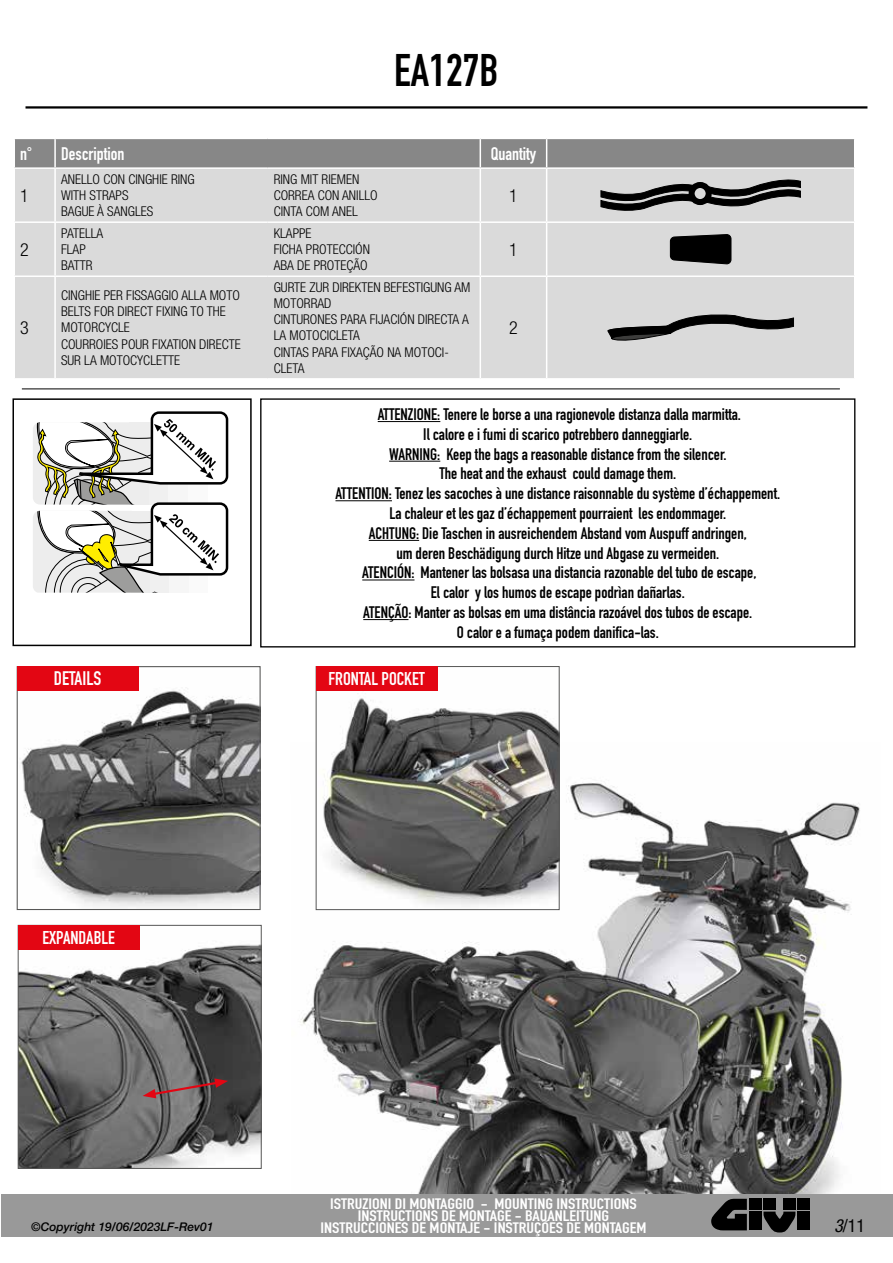
<style>
.page{position:relative;width:893px;height:1263px;background:#fff}
.page>*{position:absolute;margin:0;border:0;box-sizing:border-box;transform-origin:0 0}
.t1{font:45px "DIN Engschrift Std";color:#000}
.t2{font:19.35px "DIN Engschrift Std";color:#fff}
.t3{font:18.3px "DIN Engschrift Std";color:#fff}
.t4{font:18px "DIN Engschrift Std";color:#fff}
.t5{font:300 condensed 18px "Helvetica Neue LT Std";color:#000}
.t6{font:condensed 18px "Helvetica Neue LT Std";color:#000}
.t7{font:16.5px/19.8px "DIN Engschrift Std";color:#000;text-align:center}
.t8{font:15px/12px "DIN Engschrift Std";color:#fff;text-align:center;scale:1.2 1}
.t9{font:300 condensed 13.5px/16.2px "Helvetica Neue LT Std";color:#000}
.t10{font:italic 500 12px "Helvetica Neue LT Std";color:#000}
.s1{font-style:italic}
</style>
<div class="page">
<img style="left:300px;top:743px;width:560px;height:451px">
<img style="left:318px;top:698px;width:240px;height:210px">
<div style="left:316px;top:666px;width:244px;height:244px;border:1px solid #575756"></div>
<div style="left:316px;top:666px;width:122px;height:25px;background:#e30613"></div>
<img style="left:21px;top:688px;width:238px;height:220px">
<div style="left:17px;top:666px;width:244px;height:244px;border:1px solid #575756"></div>
<div style="left:17px;top:666px;width:122px;height:25px;background:#e30613"></div>
<img style="left:20px;top:944px;width:240px;height:223px">
<div style="left:18px;top:925px;width:244px;height:244px;border:1px solid #575756"></div>
<div style="left:18px;top:925px;width:122px;height:24px;background:#e30613"></div>
<svg style="left:143px;top:1078px;width:85px;height:20px;background:#765456"></svg>
<hr style="left:22px;top:388px;width:818px;height:1px;background:#000">
<div style="left:13px;top:398px;width:239px;height:248px;border:2px solid #000"></div>
<hr style="left:378px;top:421px;width:62px;height:1px;background:#000">
<hr style="left:389px;top:461px;width:51px;height:1px;background:#000">
<hr style="left:335px;top:500px;width:57px;height:1px;background:#000">
<hr style="left:369px;top:540px;width:50px;height:1px;background:#000">
<hr style="left:362px;top:580px;width:52px;height:1px;background:#000">
<hr style="left:363px;top:619px;width:45px;height:1px;background:#000">
<div style="left:260px;top:398px;width:595px;height:249px;border:1px solid #000"></div>
<svg style="left:33px;top:411px;width:196px;height:182px"></svg>
<div style="left:15px;top:169px;width:839px;height:209px;background:#dadada"></div>
<svg style="left:14px;top:138px;width:841px;height:29px;background:#8c8c8c"></svg>
<hr style="left:54px;top:169px;width:2px;height:52px;background:#fff">
<hr style="left:480px;top:169px;width:1px;height:52px;background:#fff">
<hr style="left:546px;top:169px;width:1px;height:52px;background:#fff">
<hr style="left:14px;top:221px;width:41px;height:2px;background:#fff">
<hr style="left:55px;top:221px;width:213px;height:2px;background:#fff">
<hr style="left:54px;top:223px;width:2px;height:52px;background:#fff">
<hr style="left:268px;top:221px;width:212px;height:2px;background:#fff">
<hr style="left:480px;top:221px;width:67px;height:2px;background:#fff">
<hr style="left:480px;top:223px;width:1px;height:52px;background:#fff">
<hr style="left:547px;top:221px;width:308px;height:2px;background:#fff">
<hr style="left:546px;top:223px;width:1px;height:52px;background:#fff">
<hr style="left:14px;top:275px;width:41px;height:2px;background:#fff">
<hr style="left:55px;top:275px;width:213px;height:2px;background:#fff">
<hr style="left:54px;top:277px;width:2px;height:101px;background:#fff">
<hr style="left:268px;top:275px;width:212px;height:2px;background:#fff">
<hr style="left:480px;top:275px;width:67px;height:2px;background:#fff">
<hr style="left:480px;top:277px;width:1px;height:101px;background:#fff">
<hr style="left:547px;top:275px;width:308px;height:2px;background:#fff">
<hr style="left:546px;top:277px;width:1px;height:101px;background:#fff">
<svg style="left:600px;top:181px;width:95px;height:33px;background:#7d7d7d"></svg>
<svg style="left:706px;top:176px;width:95px;height:33px;background:#7c7c7c"></svg>
<div style="left:692px;top:185px;width:17px;height:17px;background:#dadada;border-radius:50%"></div>
<div style="left:689px;top:182px;width:23px;height:23px;border:6px solid #000;border-radius:50%"></div>
<svg style="left:669px;top:235px;width:63px;height:30px;background:#1c1c1c"></svg>
<svg style="left:588px;top:312px;width:207px;height:31px;background:#9b9b9b"></svg>
<div style="left:1px;top:1194px;width:891px;height:43px;background:#999"></div>
<hr style="left:26px;top:106px;width:841px;height:3px;background:#000">
<svg style="left:711px;top:1199px;width:36px;height:31px"></svg>
<div style="left:749px;top:1199px;width:12px;height:11px;background:#000"></div>
<div style="left:749px;top:1211px;width:12px;height:19px;background:#000"></div>
<div style="left:798px;top:1199px;width:12px;height:11px;background:#000"></div>
<div style="left:798px;top:1211px;width:12px;height:19px;background:#000"></div>
<div style="left:763px;top:1199px;width:13px;height:11px;background:#000"></div>
<div style="left:783px;top:1199px;width:12px;height:11px;background:#000"></div>
<svg style="left:763px;top:1211px;width:32px;height:21px"></svg>
<h1 class="t1" style="left:394px;top:44px;width:106px">EA127B</h1>
<p class="t4" style="left:20px;top:143px;width:13px">n°</p>
<p class="t4" style="left:61px;top:143px;width:65px">Description</p>
<p class="t4" style="left:491px;top:143px;width:47px">Quantity</p>
<p class="t5" style="left:20px;top:185px;width:10px">1</p>
<p class="t9" style="left:61px;top:171px;width:135px">ANELLO CON CINGHIE RING<br>WITH STRAPS<br>BAGUE À SANGLES</p>
<p class="t9" style="left:274px;top:171px;width:105px">RING MIT RIEMEN<br>CORREA CON ANILLO<br>CINTA COM ANEL</p>
<p class="t5" style="left:509px;top:185px;width:10px">1</p>
<p class="t5" style="left:20px;top:239px;width:10px">2</p>
<p class="t5" style="left:20px;top:317px;width:10px">3</p>
<p class="t9" style="left:61px;top:225px;width:44px">PATELLA<br>FLAP<br>BATTR</p>
<p class="t9" style="left:274px;top:225px;width:98px">KLAPPE<br>FICHA PROTECCIÓN<br>ABA DE PROTEÇÃO</p>
<p class="t9" style="left:61px;top:287px;width:181px">CINGHIE PER FISSAGGIO ALLA MOTO<br>BELTS FOR DIRECT FIXING TO THE<br>MOTORCYCLE<br>COURROIES POUR FIXATION DIRECTE<br>SUR LA MOTOCYCLETTE</p>
<p class="t9" style="left:274px;top:279px;width:198px">GURTE ZUR DIREKTEN BEFESTIGUNG AM<br>MOTORRAD<br>CINTURONES PARA FIJACIÓN DIRECTA A<br>LA MOTOCICLETA<br>CINTAS PARA FIXAÇÃO NA MOTOCI-<br>CLETA</p>
<p class="t5" style="left:509px;top:239px;width:10px">1</p>
<p class="t5" style="left:509px;top:317px;width:10px">2</p>
<p class="t7" style="left:335px;top:404px;width:446px">ATTENZIONE: Tenere le borse a una ragionevole distanza dalla marmitta.<br>Il calore e i fumi di scarico potrebbero danneggiarle.<br>WARNING: Keep the bags a reasonable distance from the silencer.<br>The heat and the exhaust could damage them.<br>ATTENTION: Tenez les sacoches à une distance raisonnable du système d’échappement.<br>La chaleur et les gaz d’échappement pourraient les endommager.<br>ACHTUNG: Die Taschen in ausreichendem Abstand vom Auspuff andringen,<br>um deren Beschädigung durch Hitze und Abgase zu vermeiden.<br>ATENCIÓN: Mantener las bolsasa una distancia razonable del tubo de escape,<br>El calor y los humos de escape podrìan dañarlas.<br>ATENÇÃO: Manter as bolsas em uma distância razoável dos tubos de escape.<br>O calor e a fumaça podem danifica-las.</p>
<p class="t2" style="left:54px;top:667px;width:49px">DETAILS</p>
<p class="t3" style="left:328px;top:668px;width:98px">FRONTAL POCKET</p>
<p class="t3" style="left:42px;top:926px;width:74px">EXPANDABLE</p>
<p class="t8" style="left:320px;top:1197px;width:273px">ISTRUZIONI DI MONTAGGIO - MOUNTING INSTRUCTIONS<br>INSTRUCTIONS DE MONTAGE - BAUANLEITUNG<br>INSTRUCCIONES DE MONTAJE - INSTRUÇÕES DE MONTAGEM</p>
<p class="t10" style="left:31px;top:1220px;width:184px">©Copyright 19/06/2023LF-Rev01</p>
<p class="t6" style="left:834px;top:1215px;width:32px"><span class="s1">3</span>/11</p>
</div>
